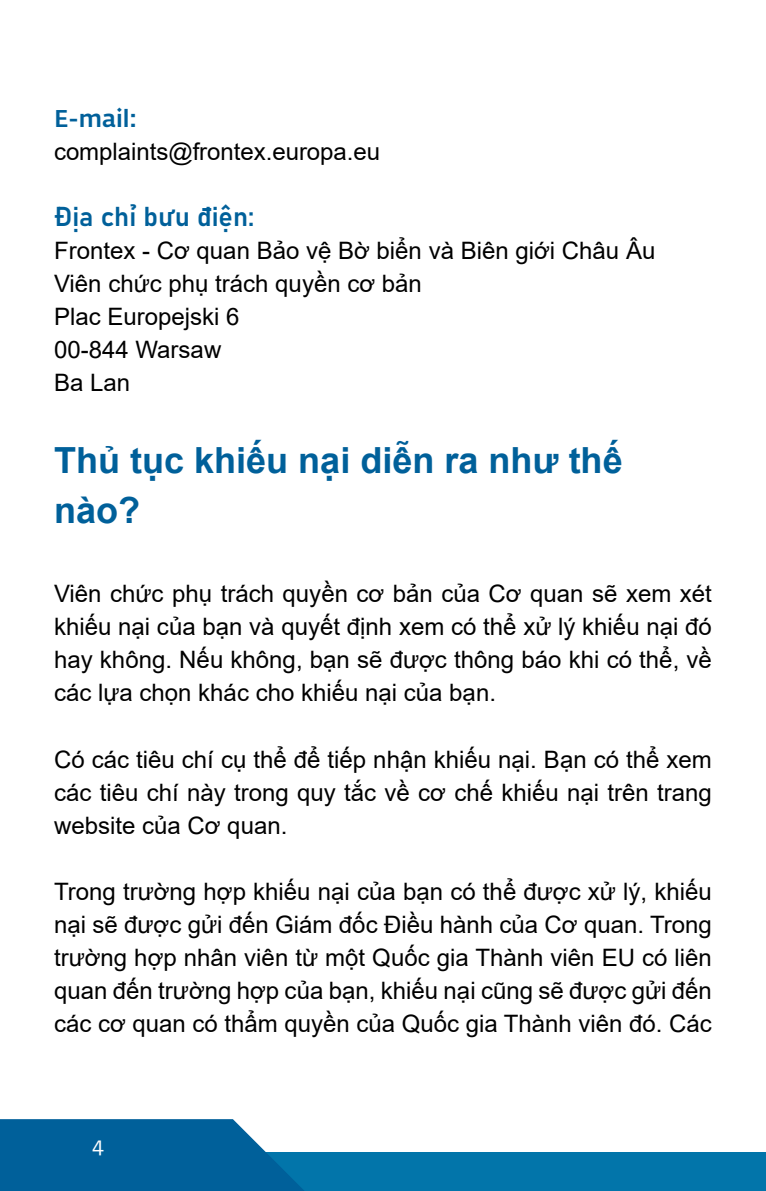
<style>
.page{position:relative;width:766px;height:1191px;background:#fff}
.page>*{position:absolute;margin:0;border:0;box-sizing:border-box;transform-origin:0 0}
.t1{font:700 36px/49.5px "Arial";color:#00609a}
.Text{font:27px "Bahnschrift";color:#00609a}
.Text-2{font:24px/33px "Arial";color:#000;text-align:justify}
.Text-3{font:500 24px "Fedra Sans Pro";color:#00609a}
.t2{font:21px "Fedra Sans Pro";color:#fff}
</style>
<div class="page">
<div style="left:0;top:1152px;width:765px;height:39px;background:#0275aa"></div>
<svg style="left:0;top:1119px;width:304px;height:72px;background:#156ea3"></svg>
<p class="Text-3" style="left:54px;top:100px;width:84px">E-mail:</p>
<p class="Text-2" style="left:54px;top:135px;width:327px">complaints@frontex.europa.eu</p>
<p class="Text" style="left:54px;top:196px;width:202px">Địa chỉ bưu điện:</p>
<p class="Text-2" style="left:54px;top:234px;width:602px">Frontex - Cơ quan Bảo vệ Bờ biển và Biên giới Châu Âu</p>
<p class="Text-2" style="left:54px;top:267px;width:369px">Viên chức phụ trách quyền cơ bản</p>
<p class="Text-2" style="left:54px;top:300px;width:187px">Plac Europejski 6</p>
<p class="Text-2" style="left:54px;top:333px;width:169px">00-844 Warsaw</p>
<p class="Text-2" style="left:54px;top:366px;width:78px">Ba Lan</p>
<h1 class="t1" style="left:54px;top:436px;width:570px">Thủ tục khiếu nại diễn ra như thế nào?</h1>
<p class="Text-2" style="left:54px;top:577px;width:659px">Viên chức phụ trách quyền cơ bản của Cơ quan sẽ xem xét khiếu nại của bạn và quyết định xem có thể xử lý khiếu nại đó hay không. Nếu không, bạn sẽ được thông báo khi có thể, về các lựa chọn khác cho khiếu nại của bạn.</p>
<p class="Text-2" style="left:54px;top:742px;width:659px">Có các tiêu chí cụ thể để tiếp nhận khiếu nại. Bạn có thể xem các tiêu chí này trong quy tắc về cơ chế khiếu nại trên trang website của Cơ quan.</p>
<p class="Text-2" style="left:54px;top:874px;width:659px">Trong trường hợp khiếu nại của bạn có thể được xử lý, khiếu nại sẽ được gửi đến Giám đốc Điều hành của Cơ quan. Trong trường hợp nhân viên từ một Quốc gia Thành viên EU có liên quan đến trường hợp của bạn, khiếu nại cũng sẽ được gửi đến các cơ quan có thẩm quyền của Quốc gia Thành viên đó. Các</p>
<p class="t2" style="left:92px;top:1130px;width:14px">4</p>
</div>
